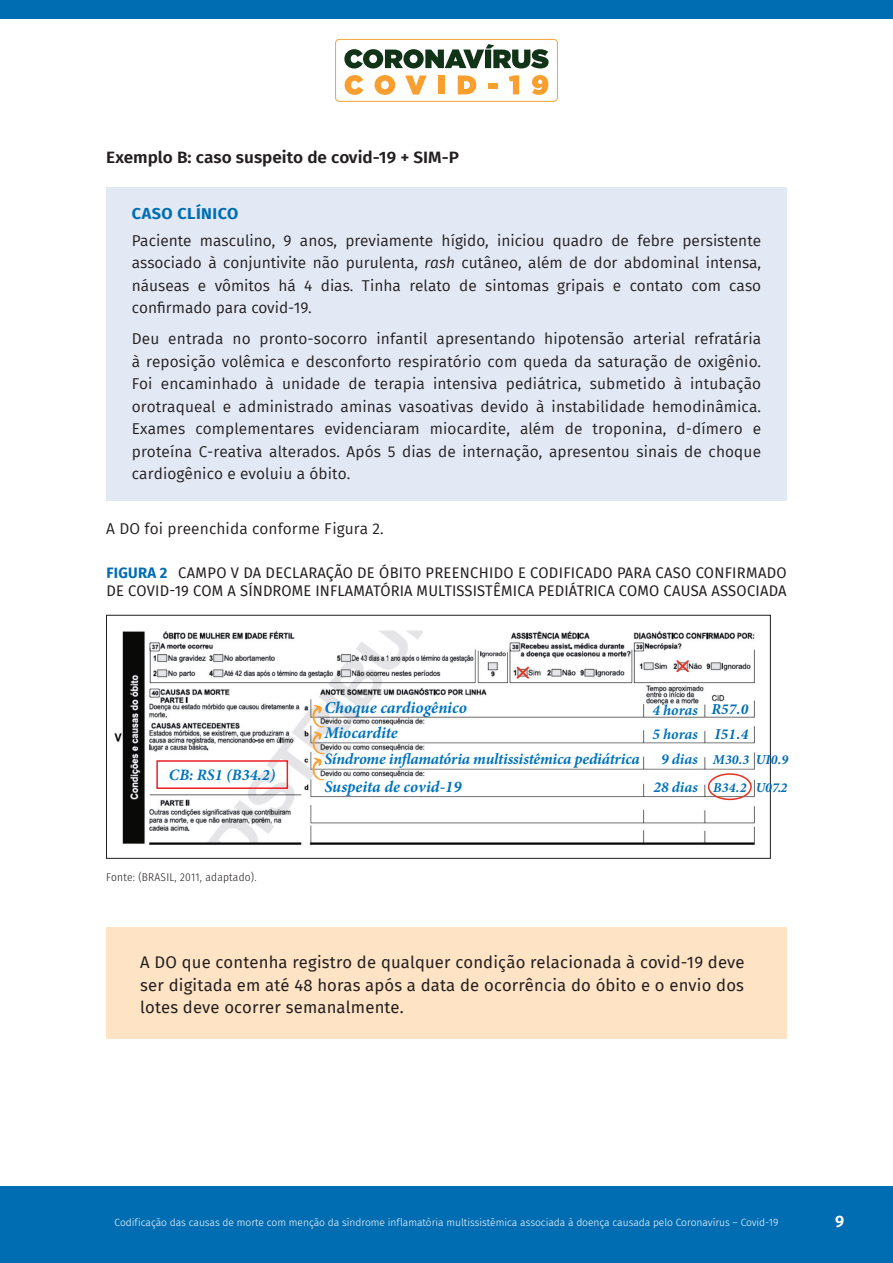
<style>
.page{position:relative;width:893px;height:1263px;background:#fff}
.page>*{position:absolute;margin:0;border:0;box-sizing:border-box;transform-origin:0 0}
.t1{font:italic 700 16.65px "Minion Pro";letter-spacing:-.005em;color:#0073bd}
.t2{font:16.5px/22.5px "Fira Sans";letter-spacing:.01em;color:#231f20;text-align:justify}
.t3{font:600 16.5px "Fira Sans";color:#231f20;scale:1.04 1}
.t4{font:600 16.5px "Fira Sans";color:#fff}
.t5{font:italic 700 16.35px "Minion Pro";letter-spacing:-.005em;color:#0073bd}
.t6{font:italic 700 15.9px "Minion Pro";letter-spacing:-.015em;color:#0073bd}
.t7{font:700 15.75px "Fira Sans";letter-spacing:.03em;color:#006db3}
.t8{font:15.3px/22.5px "Fira Sans";color:#231f20;text-align:justify}
.t9{font:italic 700 15.15px/23.7px "Minion Pro";letter-spacing:-.005em;color:#0073bd}
.t10{font:italic 700 15.15px/24.8px "Minion Pro";letter-spacing:.015em;color:#006db3}
.t11{font:15px/18px "Fira Sans";letter-spacing:.01em;color:#231f20}
.t12{font:italic 700 13.65px "Minion Pro";letter-spacing:.01em;color:#006db3}
.t13{font:300 11.25px "Fira Sans Condensed";letter-spacing:.02em;color:#231f20;scale:1.05 1}
.t14{font:300 10.5px "Fira Sans";letter-spacing:-.005em;color:#fff}
.s1{font-style:italic}
.s2{font-weight:700;color:#006db3}
</style>
<div class="page">
<svg style="left:335px;top:39px;width:223px;height:63px"></svg>
<div style="left:0;top:0;width:893px;height:19px;background:#006db3"></div>
<div style="left:0;top:1186px;width:893px;height:77px;background:#006db3"></div>
<div style="left:106px;top:187px;width:681px;height:314px;background:#e2e9f5"></div>
<img style="left:114px;top:630px;width:641px;height:215px">
<div style="left:106px;top:615px;width:665px;height:243px;border:1px solid #231f20"></div>
<svg style="left:675px;top:658px;width:16px;height:16px"></svg>
<svg style="left:515px;top:665px;width:16px;height:15px"></svg>
<svg style="left:311px;top:704px;width:13px;height:76px"></svg>
<div style="left:708px;top:773px;width:44px;height:27px;border:2px solid #e53325;border-radius:50%"></div>
<div style="left:106px;top:927px;width:681px;height:111px;background:#fee4c5"></div>
<div style="left:156px;top:760px;width:132px;height:29px;border:2px solid #ee1f23"></div>
<p class="t3" style="left:106px;top:143px;width:341px">Exemplo B: caso suspeito de covid-19 + SIM-P</p>
<p class="t7" style="left:132px;top:200px;width:108px">CASO CLÍNICO</p>
<p class="t8" style="left:132px;top:229px;width:631px">Paciente masculino, 9 anos, previamente hígido, iniciou quadro de febre persistente associado à conjuntivite não purulenta, <span class="s1">rash</span> cutâneo, além de dor abdominal intensa, náuseas e vômitos há 4 dias. Tinha relato de sintomas gripais e contato com caso confirmado para covid-19.</p>
<p class="t8" style="left:132px;top:327px;width:631px">Deu entrada no pronto-socorro infantil apresentando hipotensão arterial refratária à reposição volêmica e desconforto respiratório com queda da saturação de oxigênio.<br>Foi encaminhado à unidade de terapia intensiva pediátrica, submetido à intubação orotraqueal e administrado aminas vasoativas devido à instabilidade hemodinâmica.<br>Exames complementares evidenciaram miocardite, além de troponina, d-dímero e proteína C-reativa alterados. Após 5 dias de internação, apresentou sinais de choque cardiogênico e evoluiu a óbito.</p>
<p class="t8" style="left:106px;top:517px;width:279px">A DO foi preenchida conforme Figura 2.</p>
<p class="t11" style="left:106px;top:563px;width:682px"><span class="s2">FIGURA 2</span> CAMPO V DA DECLARAÇÃO DE ÓBITO PREENCHIDO E CODIFICADO PARA CASO CONFIRMADO<br>DE COVID-19 COM A SÍNDROME INFLAMATÓRIA MULTISSISTÊMICA PEDIÁTRICA COMO CAUSA ASSOCIADA</p>
<p class="t6" style="left:169px;top:764px;width:108px">CB: RS1 (B34.2)</p>
<p class="t13" style="left:106px;top:866px;width:145px">Fonte: (BRASIL, 2011, adaptado).</p>
<p class="t1" style="left:324px;top:696px;width:144px">Choque cardiogênico</p>
<p class="t9" style="left:652px;top:698px;width:47px">4 horas<br>5 horas</p>
<p class="t9" style="left:654px;top:745px;width:46px;line-height:27.9px;text-align:center">9 dias<br>28 dias</p>
<p class="t5" style="left:324px;top:721px;width:75px">Miocardite</p>
<p class="t6" style="left:324px;top:748px;width:317px">Síndrome inflamatória multissistêmica pediátrica</p>
<p class="t5" style="left:324px;top:775px;width:139px">Suspeita de covid-19</p>
<p class="t10" style="left:711px;top:697px;width:38px">R57.0<br>I51.4</p>
<p class="t12" style="left:713px;top:750px;width:77px">M30.3 UI0.9</p>
<p class="t12" style="left:713px;top:778px;width:76px">B34.2 U07.2</p>
<p class="t2" style="left:140px;top:951px;width:606px">A DO que contenha registro de qualquer condição relacionada à covid-19 deve ser digitada em até 48 horas após a data de ocorrência do óbito e o envio dos lotes deve ocorrer semanalmente.</p>
<p class="t14" style="left:115px;top:1215px;width:665px">Codificação das causas de morte com menção da síndrome inflamatória multissistêmica associada à doença causada pelo Coronavírus – Covid-19</p>
<p class="t4" style="left:835px;top:1208px;width:11px">9</p>
</div>
